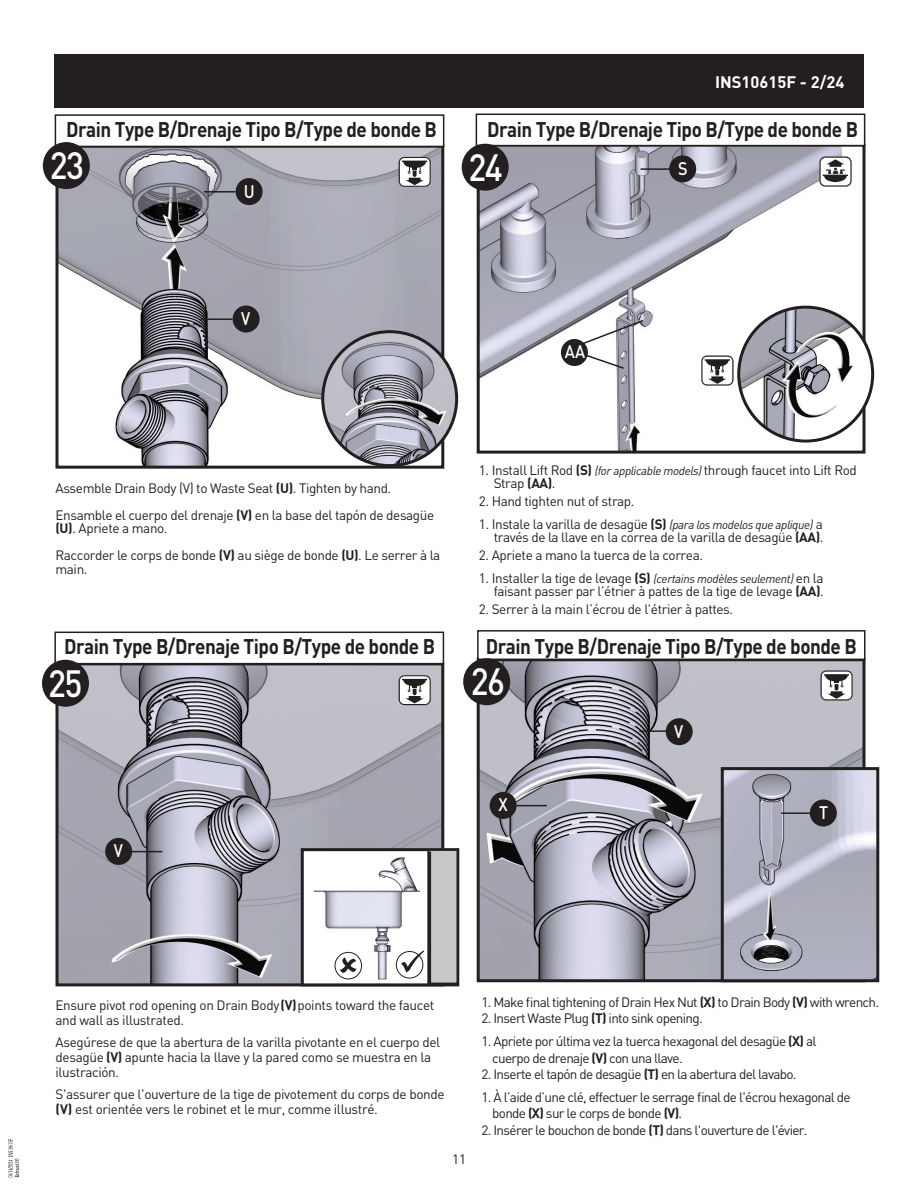
<style>
.page{position:relative;width:918px;height:1188px;background:#fff}
.page>*{position:absolute;margin:0;border:0;box-sizing:border-box;transform-origin:0 0}
.t1{font:500 37.5px "DIN Pro";letter-spacing:-.05em;color:#fff;scale:.9 1}
.t2{font:700 21px "DIN Pro";letter-spacing:-.025em;color:#231f20;scale:.9 1}
.t3{font:500 18px "DIN Pro";color:#fff;scale:.9 1}
.t4{font:700 16.5px "DIN Pro";color:#fff}
.t5{font:13.5px/15px "DIN Pro";letter-spacing:-.03em;color:#231f20}
.t6{font:13.5px/16.2px "DIN Pro";letter-spacing:-.05em;color:#231f20}
.s1{font-weight:700}
.s2{font-style:italic;font-size:12px}
</style>
<div class="page">
<div style="left:54px;top:54px;width:810px;height:54px;background:#231f20"></div>
<svg style="left:54px;top:143px;width:392px;height:326px"></svg>
<svg style="left:399px;top:157px;width:32px;height:30px"></svg>
<svg style="left:124px;top:153px;width:94px;height:44px;background:#a3a3ad"></svg>
<img style="left:323px;top:332px;width:134px;height:134px;border-radius:67px">
<div style="left:321px;top:330px;width:137px;height:137px;border:3px solid #231f20;border-radius:50%"></div>
<svg style="left:475px;top:142px;width:392px;height:312px"></svg>
<svg style="left:701px;top:356px;width:32px;height:30px"></svg>
<img style="left:739px;top:307px;width:134px;height:134px;border-radius:67px">
<div style="left:737px;top:306px;width:137px;height:137px;border:3px solid #231f20;border-radius:50%"></div>
<svg style="left:819px;top:157px;width:33px;height:30px"></svg>
<svg style="left:54px;top:661px;width:392px;height:326px;background:#a5a5af"></svg>
<svg style="left:399px;top:675px;width:32px;height:30px"></svg>
<div style="left:302px;top:850px;width:156px;height:135px;background:#fff"></div>
<img style="left:315px;top:856px;width:105px;height:124px">
<div style="left:301px;top:848px;width:158px;height:138px;border:3px solid #231f20"></div>
<svg style="left:335px;top:952px;width:27px;height:27px"></svg>
<div style="left:335px;top:952px;width:27px;height:27px;border:1px solid #231f20;border-radius:50%"></div>
<svg style="left:340px;top:957px;width:17px;height:16px"></svg>
<svg style="left:475px;top:658px;width:392px;height:325px;background:#a5a6b0"></svg>
<svg style="left:821px;top:670px;width:32px;height:30px"></svg>
<img style="left:725px;top:771px;width:150px;height:207px">
<div style="left:721px;top:767px;width:158px;height:215px;border:3px solid #231f20"></div>
<div style="left:428px;top:850px;width:29px;height:133px;background:#c7c8ca"></div>
<div style="left:427px;top:849px;width:31px;height:135px;border:2px solid #231f20"></div>
<hr style="left:428px;top:852px;width:3px;height:131px;background:#231f20">
<svg style="left:394px;top:949px;width:31px;height:30px"></svg>
<svg style="left:396px;top:952px;width:27px;height:26px"></svg>
<div style="left:396px;top:951px;width:27px;height:27px;border:1px solid #231f20;border-radius:50%"></div>
<svg style="left:401px;top:950px;width:23px;height:23px"></svg>
<div style="left:55px;top:115px;width:389px;height:31px;background:#fff"></div>
<div style="left:55px;top:114px;width:389px;height:33px;border:2px solid #231f20"></div>
<div style="left:43px;top:142px;width:47px;height:47px;background:#231f20;border-radius:50%"></div>
<div style="left:476px;top:114px;width:389px;height:32px;background:#fff"></div>
<div style="left:476px;top:114px;width:389px;height:32px;border:2px solid #231f20"></div>
<div style="left:462px;top:144px;width:47px;height:47px;background:#231f20;border-radius:50%"></div>
<div style="left:54px;top:632px;width:390px;height:32px;border:2px solid #231f20"></div>
<div style="left:477px;top:630px;width:389px;height:30px;border:2px solid #231f20"></div>
<div style="left:42px;top:660px;width:47px;height:47px;background:#231f20;border-radius:50%"></div>
<div style="left:463px;top:658px;width:47px;height:47px;background:#231f20;border-radius:50%"></div>
<div style="left:236px;top:178px;width:27px;height:27px;background:#231f20;border-radius:50%"></div>
<hr style="left:204px;top:191px;width:31px;height:2px;background:#231f20">
<div style="left:233px;top:306px;width:27px;height:27px;background:#231f20;border-radius:50%"></div>
<hr style="left:201px;top:318px;width:31px;height:2px;background:#231f20">
<div style="left:669px;top:155px;width:27px;height:27px;background:#231f20;border-radius:50%"></div>
<hr style="left:641px;top:168px;width:31px;height:2px;background:#231f20">
<div style="left:561px;top:339px;width:27px;height:27px;background:#231f20;border-radius:50%"></div>
<svg style="left:584px;top:353px;width:41px;height:17px"></svg>
<svg style="left:582px;top:319px;width:63px;height:26px"></svg>
<div style="left:105px;top:838px;width:27px;height:27px;background:#231f20;border-radius:50%"></div>
<hr style="left:131px;top:851px;width:31px;height:1px;background:#231f20">
<div style="left:490px;top:792px;width:27px;height:27px;background:#231f20;border-radius:50%"></div>
<hr style="left:516px;top:805px;width:31px;height:1px;background:#231f20">
<div style="left:810px;top:799px;width:27px;height:27px;background:#231f20;border-radius:50%"></div>
<hr style="left:781px;top:812px;width:32px;height:2px;background:#231f20">
<div style="left:666px;top:718px;width:27px;height:27px;background:#231f20;border-radius:50%"></div>
<hr style="left:639px;top:730px;width:32px;height:2px;background:#231f20">
<svg style="left:8px;top:1139px;width:11px;height:38px"></svg>
<p class="t4" style="left:715px;top:68px;width:131px">INS10615F - 2/24</p>
<h2 class="t2" style="left:66px;top:112px;width:414px">Drain Type B/Drenaje Tipo B/Type de bonde B</h2>
<h2 class="t2" style="left:487px;top:112px;width:414px">Drain Type B/Drenaje Tipo B/Type de bonde B</h2>
<h1 class="t1" style="left:50px;top:135px;width:40px">23</h1>
<h1 class="t1" style="left:469px;top:137px;width:40px">24</h1>
<h3 class="t3" style="left:244px;top:176px;width:14px">U</h3>
<h3 class="t3" style="left:241px;top:304px;width:12px">V</h3>
<h3 class="t3" style="left:565px;top:337px;width:24px">AA</h3>
<h3 class="t3" style="left:678px;top:154px;width:12px">S</h3>
<p class="t5" style="left:56px;top:474px;width:380px;line-height:27px">Assemble Drain Body (V) to Waste Seat <span class="s1">(U)</span>. Tighten by hand.<br>Ensamble el cuerpo del drenaje <span class="s1">(V)</span> en la base del tapón de desagüe</p>
<p class="t5" style="left:56px;top:514px;width:386px;line-height:27px"><span class="s1">(U)</span>. Apriete a mano.<br>Raccorder le corps de bonde <span class="s1">(V)</span> au siège de bonde <span class="s1">(U)</span>. Le serrer à la</p>
<p class="t5" style="left:56px;top:561px;width:33px">main.</p>
<p class="t5" style="left:494px;top:463px;width:365px;line-height:13.5px;text-indent:-15px">1. Install Lift Rod <span class="s1">(S)</span> <span class="s2">(for applicable models)</span> through faucet into Lift Rod<br>Strap <span class="s1">(AA)</span>.</p>
<p class="t5" style="left:479px;top:493px;width:157px">2. Hand tighten nut of strap.</p>
<p class="t5" style="left:479px;top:517px;width:346px;line-height:13.5px;text-align:right">1. Instale la varilla de desagüe <span class="s1">(S)</span> <span class="s2">(para los modelos que aplique)</span> a través de la llave en la correa de la varilla de desagüe <span class="s1">(AA)</span>.</p>
<p class="t5" style="left:479px;top:547px;width:226px">2. Apriete a mano la tuerca de la correa.</p>
<p class="t5" style="left:479px;top:571px;width:346px;line-height:13.5px;text-align:right">1. Installer la tige de levage <span class="s1">(S)</span> <span class="s2">(certains modèles seulement)</span> en la faisant passer par l’étrier à pattes de la tige de levage <span class="s1">(AA)</span>.</p>
<p class="t5" style="left:479px;top:601px;width:256px">2. Serrer à la main l’écrou de l'étrier à pattes.</p>
<h2 class="t2" style="left:64px;top:628px;width:414px">Drain Type B/Drenaje Tipo B/Type de bonde B</h2>
<h2 class="t2" style="left:486px;top:628px;width:414px">Drain Type B/Drenaje Tipo B/Type de bonde B</h2>
<h1 class="t1" style="left:48px;top:653px;width:40px">25</h1>
<h1 class="t1" style="left:471px;top:651px;width:40px">26</h1>
<h3 class="t3" style="left:114px;top:836px;width:12px">V</h3>
<h3 class="t3" style="left:499px;top:790px;width:12px">X</h3>
<h3 class="t3" style="left:674px;top:717px;width:12px">V</h3>
<h3 class="t3" style="left:819px;top:798px;width:12px">T</h3>
<p class="t5" style="left:56px;top:997px;width:380px">Ensure pivot rod opening on Drain Body <span class="s1">(V)</span>points toward the faucet and wall as illustrated.</p>
<p class="t5" style="left:56px;top:1034px;width:386px">Asegúrese de que la abertura de la varilla pivotante en el cuerpo del desagüe <span class="s1">(V)</span> apunte hacia la llave y la pared como se muestra en la ilustración.</p>
<p class="t5" style="left:56px;top:1086px;width:391px">S'assurer que l'ouverture de la tige de pivotement du corps de bonde <span class="s1">(V)</span> est orientée vers le robinet et le mur, comme illustré.</p>
<p class="t5" style="left:452px;top:1151px;width:15px">11</p>
<p class="t6" style="left:481px;top:993px;width:399px">1. Make final tightening of Drain Hex Nut <span class="s1">(X)</span> to Drain Body <span class="s1">(V)</span> with wrench.</p>
<p class="t6" style="left:481px;top:1009px;width:223px">2. Insert Waste Plug <span class="s1">(T)</span> into sink opening.</p>
<p class="t6" style="left:492px;top:1033px;width:326px;text-indent:-11px">1. Apriete por última vez la tuerca hexagonal del desagüe <span class="s1">(X)</span> al cuerpo de drenaje <span class="s1">(V)</span> con una llave.</p>
<p class="t6" style="left:481px;top:1065px;width:317px">2. Inserte el tapón de desagüe <span class="s1">(T)</span> en la abertura del lavabo.</p>
<p class="t6" style="left:492px;top:1089px;width:360px;text-indent:-11px">1. À l’aide d’une clé, effectuer le serrage final de l'écrou hexagonal de bonde <span class="s1">(X)</span> sur le corps de bonde <span class="s1">(V)</span>.</p>
<p class="t6" style="left:481px;top:1121px;width:328px">2. Insérer le bouchon de bonde <span class="s1">(T)</span> dans l'ouverture de l'évier.</p>
</div>
